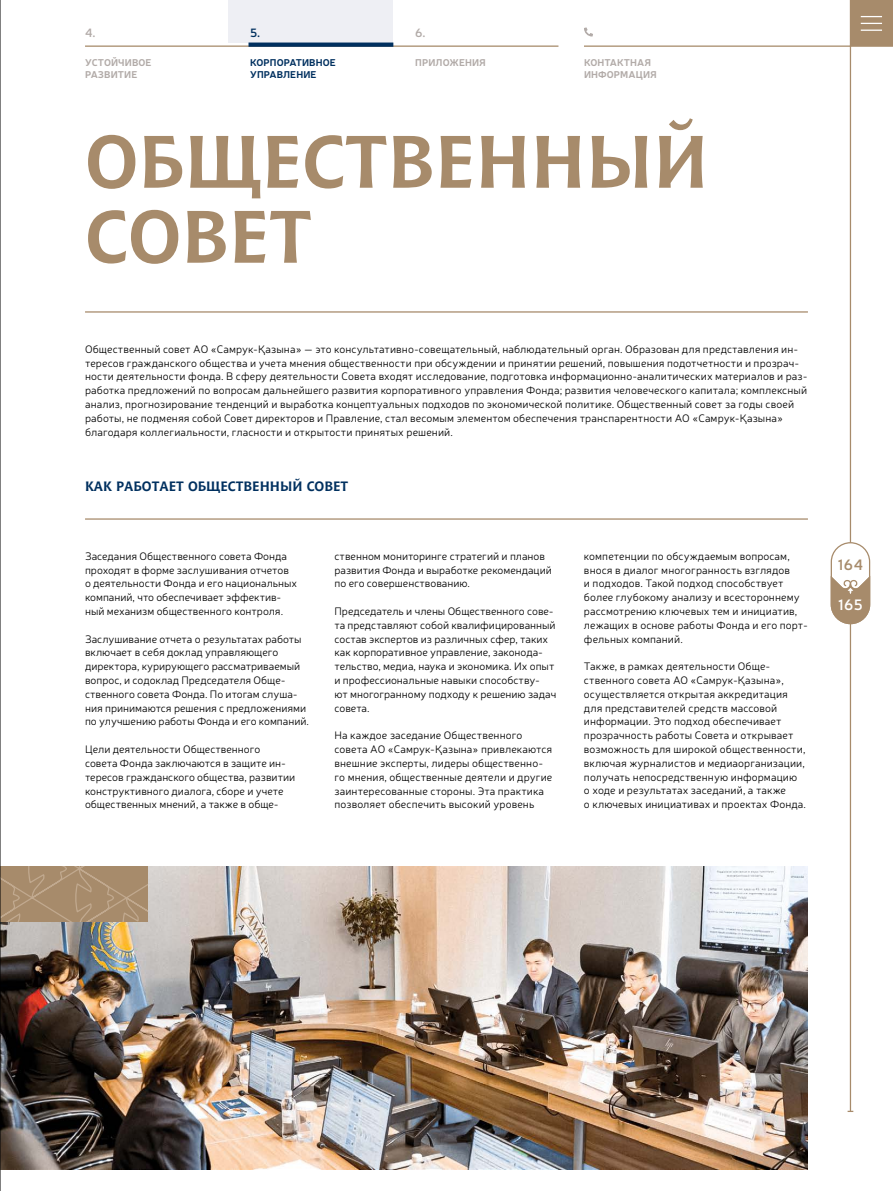
<style>
.page{position:relative;width:893px;height:1191px;background:#fff}
.page>*{position:absolute;margin:0;border:0;box-sizing:border-box;transform-origin:0 0}
.t1{font:73.5px/75px "FK Chianti Bold";color:#a78b6b}
.t2{font:600 15px "Neris";color:#fff}
.t3{font:600 15px "Neris";color:#a78b6b}
.t4{font:13.5px "FK Chianti Bold";color:#00305f}
.t5{font:600 12px "Neris";color:#b2aba8}
.t6{font:600 12px "Neris";color:#00305f}
.t7{font:300 10.95px/13.8px "Neris";letter-spacing:.005em;color:#000}
.t8{font:700 9.75px/11.7px "Neris";letter-spacing:.01em;color:#b2aba8}
.t9{font:700 9.75px/11.7px "Neris";letter-spacing:.01em;color:#00305f}
</style>
<div class="page">
<img style="left:1px;top:866px;width:807px;height:303px">
<hr style="left:85px;top:311px;width:723px;height:1px;background:#a78b6b">
<hr style="left:85px;top:518px;width:723px;height:1px;background:#a78b6b">
<svg style="left:1px;top:866px;width:146px;height:55px"></svg>
<hr style="left:584px;top:45px;width:267px;height:2px;background:#a78b6b">
<hr style="left:850px;top:45px;width:1px;height:1066px;background:#a78b6b">
<hr style="left:85px;top:45px;width:473px;height:2px;background:#a78b6b">
<svg style="left:584px;top:27px;width:9px;height:10px"></svg>
<svg style="left:831px;top:543px;width:39px;height:80px"></svg>
<svg style="left:830px;top:548px;width:41px;height:77px"></svg>
<div style="left:228px;top:0;width:165px;height:43px;background:#eeeff4"></div>
<svg style="left:249px;top:43px;width:144px;height:4px"></svg>
<div style="left:850px;top:1px;width:42px;height:45px;background:#a78b6b"></div>
<div style="left:850px;top:0;width:43px;height:47px;border:1px solid #a78b6b"></div>
<svg style="left:861px;top:16px;width:21px;height:1px"></svg>
<svg style="left:861px;top:23px;width:21px;height:1px"></svg>
<svg style="left:861px;top:30px;width:21px;height:1px"></svg>
<hr style="left:0;top:0;width:1px;height:1191px;background:#000">
<p class="t5" style="left:85px;top:24px;width:12px">4.</p>
<p class="t8" style="left:85px;top:56px;width:68px">Устойчивое развитие</p>
<p class="t6" style="left:250px;top:24px;width:12px">5.</p>
<p class="t9" style="left:250px;top:56px;width:87px">Корпоративное управление</p>
<p class="t5" style="left:415px;top:24px;width:12px">6.</p>
<p class="t8" style="left:415px;top:56px;width:72px">ПРИЛОЖЕНИЯ</p>
<p class="t8" style="left:584px;top:56px;width:74px">КОНТАКТНАЯ<br>ИНФОРМАЦИЯ</p>
<h1 class="t1" style="left:85px;top:121px;width:625px">Общественный совет</h1>
<p class="t7" style="left:85px;top:342px;width:724px">Общественный совет АО «Самрук-Қазына» — это консультативно-совещательный, наблюдательный орган. Образован для представления ин&shy;тересов гражданского общества и учета мнения общественности при обсуждении и принятии решений, повышения подотчетности и прозрач&shy;ности деятельности фонда. В сферу деятельности Совета входят исследование, подготовка информационно-аналитических материалов и раз&shy;работка предложений по вопросам дальнейшего развития корпоративного управления Фонда; развития человеческого капитала; комплексный анализ, прогнозирование тенденций и выработка концептуальных подходов по экономической политике. Общественный совет за годы своей работы, не подменяя собой Совет директоров и Правление, стал весомым элементом обеспечения транспарентности АО «Самрук-Қазына» благодаря коллегиальности, гласности и открытости принятых решений.</p>
<p class="t4" style="left:85px;top:476px;width:265px">Как работает Общественный совет</p>
<p class="t7" style="left:85px;top:549px;width:214px">Заседания Общественного совета Фонда проходят в форме заслушивания отчетов о деятельности Фонда и его национальных компаний, что обеспечивает эффектив&shy;ный механизм общественного контроля.</p>
<p class="t7" style="left:85px;top:631px;width:225px">Заслушивание отчета о результатах работы включает в себя доклад управляющего директора, курирующего рассматриваемый вопрос, и содоклад Председателя Обще&shy;ственного совета Фонда. По итогам слуша&shy;ния принимаются решения с предложениями по улучшению работы Фонда и его компаний.</p>
<p class="t7" style="left:85px;top:742px;width:212px">Цели деятельности Общественного совета Фонда заключаются в защите ин&shy;тересов гражданского общества, развитии конструктивного диалога, сборе и учете общественных мнений, а также в обще-</p>
<p class="t7" style="left:334px;top:549px;width:219px">ственном мониторинге стратегий и планов развития Фонда и выработке рекомендаций по его совершенствованию.</p>
<p class="t7" style="left:334px;top:604px;width:223px">Председатель и члены Общественного сове&shy;та представляют собой квалифицированный состав экспертов из различных сфер, таких как корпоративное управление, законода&shy;тельство, медиа, наука и экономика. Их опыт и профессиональные навыки способству-<br>ют многогранному подходу к решению задач совета.</p>
<p class="t7" style="left:334px;top:728px;width:219px">На каждое заседание Общественного совета АО «Самрук-Қазына» привлекаются внешние эксперты, лидеры общественно&shy;го мнения, общественные деятели и другие заинтересованные стороны. Эта практика позволяет обеспечить высокий уровень</p>
<p class="t7" style="left:584px;top:549px;width:225px">компетенции по обсуждаемым вопросам, внося в диалог многогранность взглядов<br>и подходов. Такой подход способствует более глубокому анализу и всестороннему рассмотрению ключевых тем и инициатив, лежащих в основе работы Фонда и его порт&shy;фельных компаний.</p>
<p class="t7" style="left:584px;top:659px;width:224px">Также, в рамках деятельности Обще&shy;ственного совета АО «Самрук-Қазына», осуществляется открытая аккредитация для представителей средств массовой информации. Это подход обеспечивает прозрачность работы Совета и открывает возможность для широкой общественности, включая журналистов и медиаорганизации, получать непосредственную информацию<br>о ходе и результатах заседаний, а также<br>о ключевых инициативах и проектах Фонда.</p>
<h2 class="t3" style="left:838px;top:554px;width:27px">164</h2>
<h2 class="t2" style="left:838px;top:594px;width:26px">165</h2>
</div>
